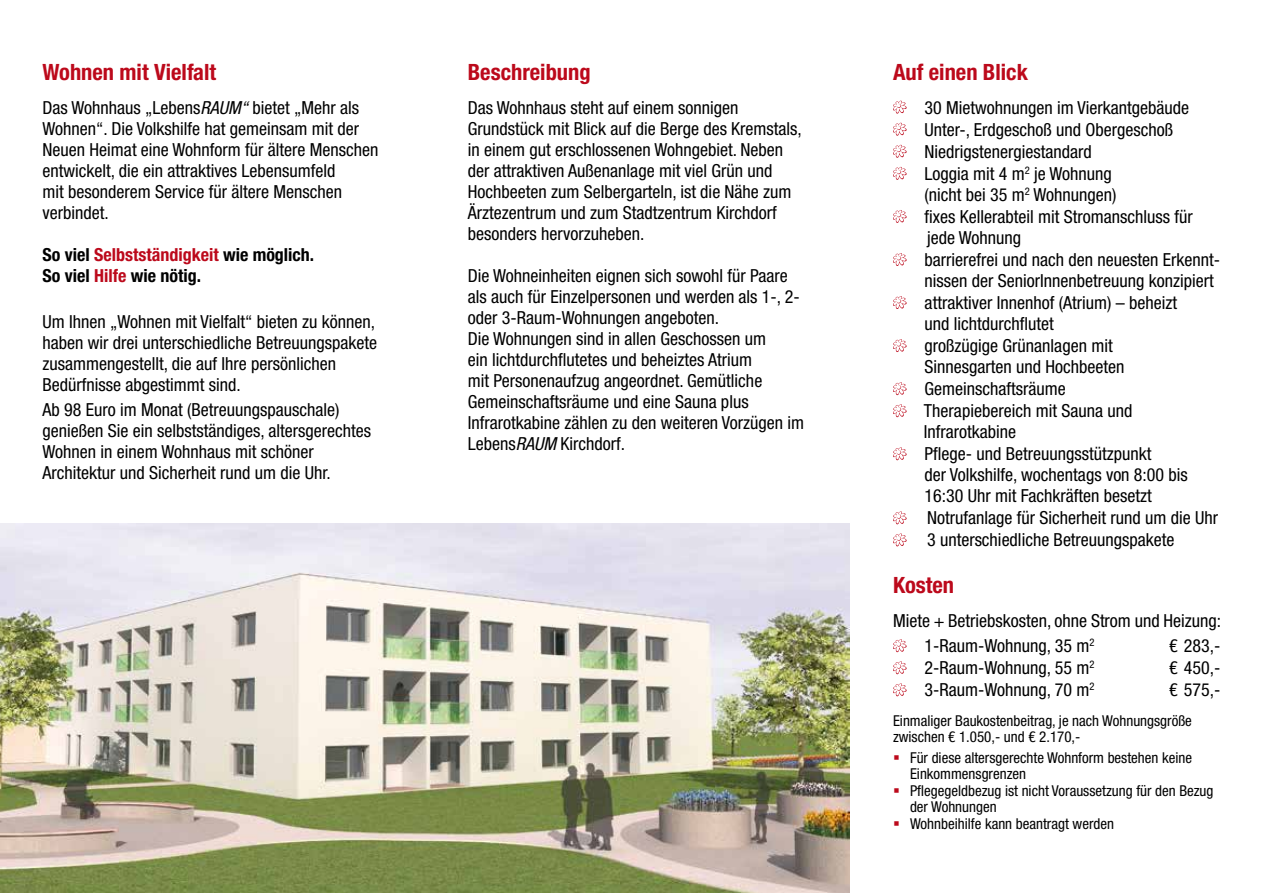
<style>
.page{position:relative;width:1263px;height:893px;background:#fff}
.page>*{position:absolute;margin:0;border:0;box-sizing:border-box;transform-origin:0 0}
.t1{font:700 condensed 22.5px "Helvetica Neue LT Std";color:#bc091b}
.t2{font:condensed 18px/21px "Helvetica Neue LT Std";color:#000}
.t3{font:700 condensed 18px/21px "Helvetica Neue LT Std";color:#000}
.t4{font:condensed 15px/16.5px "Helvetica Neue LT Std";color:#000}
.s1{font-style:italic}
.s2{color:#bc091b}
</style>
<div class="page">
<svg style="left:893px;top:101px;width:14px;height:13px"></svg>
<svg style="left:893px;top:123px;width:14px;height:13px"></svg>
<svg style="left:893px;top:145px;width:14px;height:13px"></svg>
<svg style="left:893px;top:167px;width:14px;height:13px"></svg>
<svg style="left:893px;top:210px;width:14px;height:13px"></svg>
<svg style="left:893px;top:253px;width:14px;height:13px"></svg>
<svg style="left:893px;top:296px;width:14px;height:13px"></svg>
<svg style="left:893px;top:339px;width:14px;height:13px"></svg>
<svg style="left:893px;top:382px;width:14px;height:13px"></svg>
<svg style="left:893px;top:404px;width:14px;height:13px"></svg>
<svg style="left:893px;top:447px;width:14px;height:13px"></svg>
<svg style="left:893px;top:511px;width:14px;height:13px"></svg>
<svg style="left:893px;top:533px;width:14px;height:13px"></svg>
<svg style="left:893px;top:639px;width:14px;height:13px"></svg>
<svg style="left:893px;top:661px;width:14px;height:13px"></svg>
<svg style="left:893px;top:683px;width:14px;height:13px"></svg>
<img style="left:0;top:523px;width:850px;height:370px">
<p class="t1" style="left:43px;top:58px;width:175px">Wohnen mit Vielfalt</p>
<p class="t2" style="left:43px;top:97px;width:337px">Das Wohnhaus „Lebens<span class="s1">RAUM“</span> bietet „Mehr als Wohnen“. Die Volkshilfe hat gemeinsam mit der Neuen Heimat eine Wohnform für ältere Menschen entwickelt, die ein attraktives Lebensumfeld<br>mit besonderem Service für ältere Menschen verbindet.</p>
<p class="t3" style="left:43px;top:243px;width:273px">So viel <span class="s2">Selbstständigkeit</span> wie möglich.<br>So viel <span class="s2">Hilfe</span> wie nötig.</p>
<p class="t2" style="left:43px;top:311px;width:336px">Um Ihnen „Wohnen mit Vielfalt“ bieten zu können, haben wir drei unterschiedliche Betreuungspakete zusammengestellt, die auf Ihre persönlichen Bedürfnisse abgestimmt sind.</p>
<p class="t2" style="left:43px;top:399px;width:330px">Ab 98 Euro im Monat (Betreuungspauschale) genießen Sie ein selbstständiges, altersgerechtes Wohnen in einem Wohnhaus mit schöner Architektur und Sicherheit rund um die Uhr.</p>
<p class="t1" style="left:468px;top:58px;width:124px">Beschreibung</p>
<p class="t2" style="left:468px;top:97px;width:336px">Das Wohnhaus steht auf einem sonnigen Grundstück mit Blick auf die Berge des Kremstals, in einem gut erschlossenen Wohngebiet. Neben der attraktiven Außenanlage mit viel Grün und Hochbeeten zum Selbergarteln, ist die Nähe zum Ärztezentrum und zum Stadtzentrum Kirchdorf besonders hervorzuheben.</p>
<p class="t2" style="left:468px;top:265px;width:338px">Die Wohneinheiten eignen sich sowohl für Paare als auch für Einzelpersonen und werden als 1-, 2- oder 3-Raum-Wohnungen angeboten.<br>Die Wohnungen sind in allen Geschossen um<br>ein lichtdurchflutetes und beheiztes Atrium<br>mit Personenaufzug angeordnet. Gemütliche Gemeinschaftsräume und eine Sauna plus Infrarotkabine zählen zu den weiteren Vorzügen im Lebens<span class="s1">RAUM</span> Kirchdorf.</p>
<p class="t1" style="left:893px;top:58px;width:136px">Auf einen Blick</p>
<p class="t2" style="left:924px;top:96px;width:298px;line-height:21.6px">30 Mietwohnungen im Vierkantgebäude<br>Unter-, Erdgeschoß und Obergeschoß<br>Niedrigstenergiestandard<br>Loggia mit 4 m<sup>2</sup> je Wohnung<br>(nicht bei 35 m<sup>2</sup> Wohnungen)<br>fixes Kellerabteil mit Stromanschluss für jede Wohnung<br>barrierefrei und nach den neuesten Erkennt&shy;nissen der SeniorInnenbetreuung konzipiert attraktiver Innenhof (Atrium) – beheizt<br>und lichtdurchflutet<br>großzügige Grünanlagen mit<br>Sinnesgarten und Hochbeeten<br>Gemeinschaftsräume<br>Therapiebereich mit Sauna und<br>Infrarotkabine<br>Pflege- und Betreuungsstützpunkt<br>der Volkshilfe, wochentags von 8:00 bis<br>16:30 Uhr mit Fachkräften besetzt<br>Notrufanlage für Sicherheit rund um die Uhr<br>3 unterschiedliche Betreuungspakete</p>
<p class="t1" style="left:893px;top:571px;width:63px">Kosten</p>
<p class="t2" style="left:925px;top:608px;width:298px;line-height:25.2px;text-indent:-32px">Miete + Betriebskosten, ohne Strom und Heizung:<br>1-Raum-Wohnung, 35 m<sup>2</sup></p>
<p class="t2" style="left:1169px;top:635px;width:53px">€ 283,-</p>
<p class="t2" style="left:925px;top:657px;width:171px">2-Raum-Wohnung, 55 m<sup>2</sup></p>
<p class="t2" style="left:1169px;top:657px;width:53px">€ 450,-</p>
<p class="t2" style="left:925px;top:679px;width:171px">3-Raum-Wohnung, 70 m<sup>2</sup></p>
<p class="t2" style="left:1169px;top:679px;width:53px">€ 575,-</p>
<p class="t4" style="left:893px;top:712px;width:300px">Einmaliger Baukostenbeitrag, je nach Wohnungsgröße zwischen € 1.050,- und € 2.170,-</p>
<p class="t4" style="left:910px;top:749px;width:305px">Für diese altersgerechte Wohnform bestehen keine Einkommensgrenzen<br>Pflegegeldbezug ist nicht Voraussetzung für den Bezug der Wohnungen<br>Wohnbeihilfe kann beantragt werden</p>
</div>
